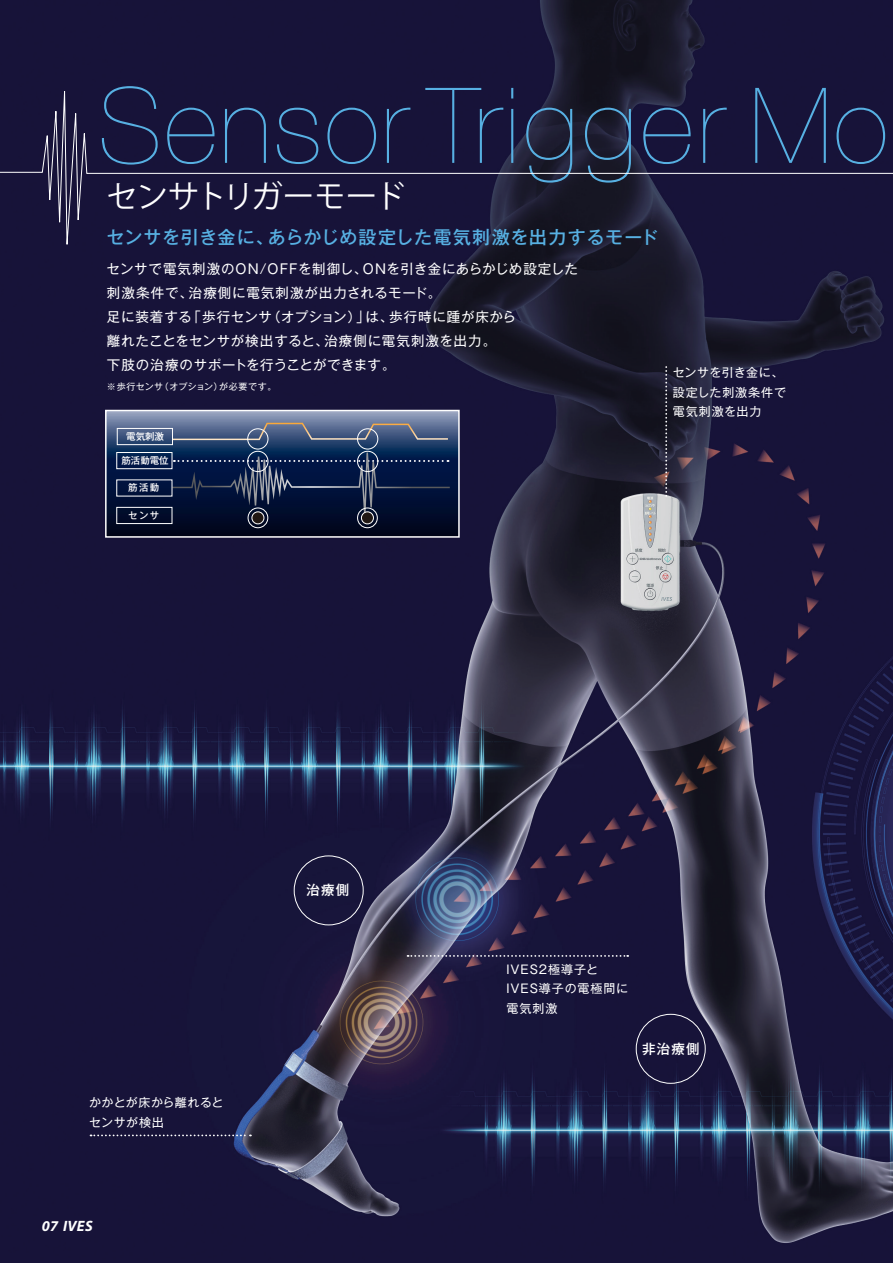
<style>
.page{position:relative;width:893px;height:1263px;background:#fff}
.page>*{position:absolute;margin:0;border:0;box-sizing:border-box;transform-origin:0 0}
.t1{font:200 105px "Helvetica Neue";letter-spacing:.02em;color:#57b0e2}
.t2{font:31.5px "Koz Go Pro";letter-spacing:-.04em;color:#fff}
.t3{font:500 18px "Gothic MB101 Pro";letter-spacing:.035em;color:#57b0e2}
.t4{font:italic 700 15px "Myriad";letter-spacing:.02em;color:#fff}
.t5{font:13.5px/24px "Gothic MB101 Pro";letter-spacing:.055em;color:#fff}
.t6{font:13.5px "Gothic MB101 Pro";letter-spacing:.025em;color:#fff}
.t7{font:13.5px "Gothic MB101 Pro";letter-spacing:.08em;color:#fff}
.t8{font:500 13.5px "Gothic MB101 Pro";letter-spacing:.08em;color:#fff}
.t9{font:12px/19.5px "Gothic MB101 Pro";letter-spacing:.065em;color:#fff}
.t10{font:12px/19.5px "Gothic MB101 Pro";letter-spacing:.045em;color:#fff}
.t11{font:500 9.45px "Gothic MB101 Pro";color:#fff}
.t12{font:9px "Gothic MB101 Pro";letter-spacing:.055em;color:#fff}
</style>
<div class="page">
<img style="left:0;top:0;width:893px;height:1263px">
<div style="left:294px;top:855px;width:70px;height:70px;border:1px solid #fff;border-radius:50%"></div>
<div style="left:636px;top:1014px;width:70px;height:70px;border:1px solid #fff;border-radius:50%"></div>
<svg style="left:91px;top:1134px;width:160px;height:2px"></svg>
<svg style="left:408px;top:955px;width:220px;height:2px"></svg>
<svg style="left:665px;top:367px;width:2px;height:129px"></svg>
<svg style="left:0;top:63px;width:893px;height:200px"></svg>
<svg style="left:108px;top:413px;width:349px;height:122px"></svg>
<div style="left:105px;top:410px;width:355px;height:128px;border:2px solid #fff"></div>
<svg style="left:172px;top:423px;width:276px;height:17px"></svg>
<svg style="left:172px;top:452px;width:278px;height:63px"></svg>
<div style="left:357px;top:451px;width:21px;height:21px;border:1px solid #fff;border-radius:50%"></div>
<div style="left:357px;top:428px;width:21px;height:21px;border:1px solid #fff;border-radius:50%"></div>
<div style="left:247px;top:451px;width:21px;height:21px;border:1px solid #fff;border-radius:50%"></div>
<div style="left:247px;top:428px;width:21px;height:21px;border:1px solid #fff;border-radius:50%"></div>
<div style="left:116px;top:452px;width:56px;height:17px;border:1px solid #fff"></div>
<div style="left:116px;top:507px;width:56px;height:17px;border:1px solid #fff"></div>
<div style="left:117px;top:428px;width:56px;height:17px;border:1px solid #fff"></div>
<div style="left:252px;top:512px;width:12px;height:12px;background:#211814;border-radius:50%"></div>
<div style="left:252px;top:511px;width:12px;height:13px;border:1px solid #fff;border-radius:50%"></div>
<div style="left:248px;top:508px;width:20px;height:20px;border:1px solid #fff;border-radius:50%"></div>
<div style="left:361px;top:512px;width:12px;height:12px;background:#211814;border-radius:50%"></div>
<div style="left:361px;top:511px;width:13px;height:13px;border:1px solid #fff;border-radius:50%"></div>
<div style="left:357px;top:508px;width:21px;height:20px;border:1px solid #fff;border-radius:50%"></div>
<h1 class="t1" style="left:98px;top:44px;width:791px">Sensor Trigger Mo</h1>
<h2 class="t2" style="left:106px;top:176px;width:301px">センサトリガーモード</h2>
<h3 class="t3" style="left:268px;top:223px;width:392px">あらかじめ設定した電気刺激を出力するモード</h3>
<h3 class="t3" style="left:106px;top:223px;width:169px">センサを引き金に、</h3>
<p class="t5" style="left:189px;top:255px;width:254px;text-indent:-82px">センサで電気刺激のON/OFFを制御し、<br>治療側に電気刺激が出力されるモード。</p>
<p class="t6" style="left:363px;top:258px;width:217px">ONを引き金にあらかじめ設定した</p>
<p class="t5" style="left:107px;top:279px;width:88px">刺激条件で、</p>
<p class="t5" style="left:267px;top:303px;width:104px">（オプション）」</p>
<p class="t5" style="left:107px;top:303px;width:87px">足に装着する</p>
<p class="t5" style="left:188px;top:303px;width:86px">「歩行センサ</p>
<p class="t5" style="left:389px;top:303px;width:128px">歩行時に踵が床から</p>
<p class="t5" style="left:366px;top:303px;width:29px">は、</p>
<p class="t5" style="left:107px;top:327px;width:290px">離れたことをセンサが検出すると、<br>下肢の治療のサポートを行うことができます。</p>
<p class="t12" style="left:219px;top:379px;width:59px">が必要です。</p>
<p class="t7" style="left:324px;top:330px;width:173px">治療側に電気刺激を出力。</p>
<p class="t12" style="left:160px;top:379px;width:64px">（オプション）</p>
<p class="t12" style="left:107px;top:379px;width:58px">※歩行センサ</p>
<p class="t11" style="left:126px;top:429px;width:39px">電気刺激</p>
<p class="t11" style="left:121px;top:453px;width:49px">筋活動電位</p>
<p class="t11" style="left:128px;top:480px;width:33px">筋活動</p>
<p class="t11" style="left:128px;top:507px;width:33px">センサ</p>
<p class="t9" style="left:673px;top:361px;width:115px">センサを引き金に、設定した刺激条件で電気刺激を出力</p>
<p class="t10" style="left:89px;top:1091px;width:136px">かかとが床から離れるとセンサが検出</p>
<p class="t4" style="left:42px;top:1219px;width:52px">07 IVES</p>
<p class="t8" style="left:307px;top:878px;width:44px">治療側</p>
<p class="t9" style="left:506px;top:958px;width:123px">IVES2極導子と<br>IVES導子の電極間に電気刺激</p>
<p class="t8" style="left:642px;top:1038px;width:59px">非治療側</p>
</div>
